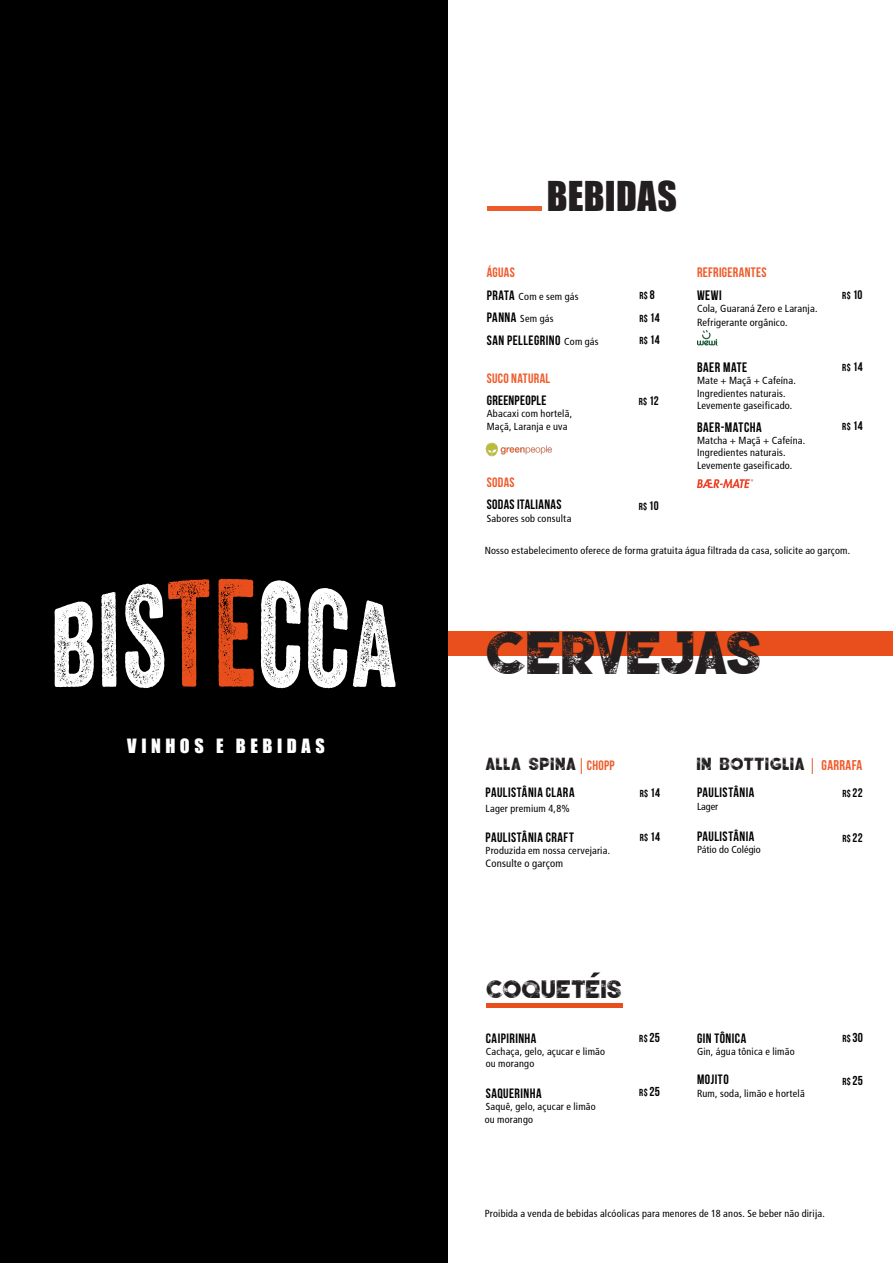
<style>
.page{position:relative;width:893px;height:1263px;background:#fff}
.page>*{position:absolute;margin:0;border:0;box-sizing:border-box;transform-origin:0 0}
.t1{font:42.9px "Silver Forte Grunge Grunge";letter-spacing:-.005em;color:#231f20}
.t2{font:37.8px "Impact";letter-spacing:.01em;color:#231f20}
.t3{font:18.15px "Impact";letter-spacing:.25em;color:#fff}
.t4{font:18px "Silver Forte Grunge Grunge";letter-spacing:.035em;color:#231f20}
.t5{font:700 13.65px "Bebas Neue";letter-spacing:.035em;color:#000}
.t6{font:700 13.65px "Bebas Neue";letter-spacing:.025em;color:#ef5a2a}
.t7{font:12.45px "Silver Forte Grunge Grunge";letter-spacing:.075em;color:#231f20}
.t8{font:condensed 10.65px "Frutiger";letter-spacing:.02em;color:#000}
.t9{font:condensed 10.35px "Frutiger";letter-spacing:.02em;color:#000}
.t10{font:condensed 10.2px "Frutiger";letter-spacing:.02em;color:#000}
.t11{font:700 10.2px "Bebas Neue";color:#000}
.t12{font:condensed 10.2px "Frutiger";color:#000}
.s1{font-family:"Bebas Neue";font-weight:700;font-stretch:normal;font-size:13.65px}
.s2{font-family:"Frutiger";font-weight:400;font-stretch:condensed;font-size:10.2px}
.s3{font-size:12.45px}
.s4{font-family:"Frutiger LT Std";font-weight:300;font-size:15.9px;color:#ef5a2a}
.s5{font-family:"Bebas Neue";font-weight:700;font-size:13.65px;color:#ef5a2a}
.s6{font-family:"Bebas Neue";font-weight:700;font-size:14.1px;color:#ef5a2a}
.s7{font-size:12.9px}
</style>
<div class="page">
<hr style="left:487px;top:1004px;width:136px;height:4px;background:#e84f1c">
<div style="left:446px;top:631px;width:447px;height:25px;background:#e84f1c"></div>
<div style="left:487px;top:206px;width:55px;height:5px;background:#ef5a2a"></div>
<img style="left:697px;top:479px;width:57px;height:10px">
<img style="left:486px;top:442px;width:66px;height:15px">
<div style="left:0;top:0;width:448px;height:1263px;background:#000"></div>
<svg style="left:54px;top:601px;width:40px;height:86px"></svg>
<svg style="left:101px;top:592px;width:16px;height:95px;background:#cacaca"></svg>
<svg style="left:125px;top:579px;width:84px;height:109px"></svg>
<svg style="left:218px;top:579px;width:36px;height:108px"></svg>
<svg style="left:261px;top:580px;width:40px;height:108px"></svg>
<svg style="left:308px;top:588px;width:88px;height:100px"></svg>
<img style="left:697px;top:330px;width:21px;height:16px">
<p class="t3" style="left:127px;top:732px;width:199px">VINHOS E BEBIDAS</p>
<p class="t2" style="left:547px;top:167px;width:132px">BEBIDAS</p>
<p class="t6" style="left:487px;top:265px;width:30px">ÁGUAS</p>
<p class="t10" style="left:487px;top:290px;width:93px"><span class="s1">PRATA</span> Com e sem gás</p>
<p class="t10" style="left:487px;top:313px;width:68px"><span class="s1">PANNA</span> Sem gás</p>
<p class="t5" style="left:487px;top:333px;width:113px">SAN PELLEGRINO <span class="s2">Com gás</span></p>
<p class="t6" style="left:487px;top:371px;width:65px">SUCO NATURAL</p>
<p class="t5" style="left:487px;top:393px;width:61px">GREENPEOPLE</p>
<p class="t10" style="left:487px;top:408px;width:87px">Abacaxi com hortelã,</p>
<p class="t10" style="left:487px;top:420px;width:82px">Maçã, Laranja e uva</p>
<p class="t6" style="left:487px;top:475px;width:29px">SODAS</p>
<p class="t5" style="left:487px;top:497px;width:76px">SODAS ITALIANAS</p>
<p class="t10" style="left:487px;top:512px;width:86px">Sabores sob consulta</p>
<p class="t11" style="left:640px;top:290px;width:17px">R$<span class="s3">8</span></p>
<p class="t11" style="left:640px;top:313px;width:22px">R$ <span class="s3">14</span></p>
<p class="t11" style="left:640px;top:335px;width:22px">R$ <span class="s3">14</span></p>
<p class="t11" style="left:639px;top:396px;width:22px">R$ <span class="s3">12</span></p>
<p class="t11" style="left:639px;top:500px;width:21px">R$<span class="s3">10</span></p>
<p class="t6" style="left:697px;top:265px;width:71px">REFRIGERANTES</p>
<p class="t5" style="left:697px;top:288px;width:26px">WEWI</p>
<p class="t9" style="left:697px;top:303px;width:122px">Cola, Guaraná Zero e Laranja.</p>
<p class="t9" style="left:697px;top:316px;width:92px">Refrigerante orgânico.</p>
<p class="t11" style="left:842px;top:290px;width:22px">R$ <span class="s3">10</span></p>
<p class="t5" style="left:697px;top:360px;width:52px">BAER MATE</p>
<p class="t11" style="left:842px;top:362px;width:22px">R$ <span class="s3">14</span></p>
<p class="t9" style="left:697px;top:375px;width:100px">Mate + Maçã + Cafeína.</p>
<p class="t9" style="left:697px;top:387px;width:90px">Ingredientes naturais.</p>
<p class="t9" style="left:697px;top:399px;width:97px">Levemente gaseificado.</p>
<p class="t5" style="left:697px;top:419px;width:66px">BAER-MATCHA</p>
<p class="t9" style="left:697px;top:434px;width:110px">Matcha + Maçã + Cafeína.</p>
<p class="t9" style="left:697px;top:447px;width:90px">Ingredientes naturais.</p>
<p class="t9" style="left:697px;top:459px;width:97px">Levemente gaseificado.</p>
<p class="t11" style="left:842px;top:421px;width:22px">R$ <span class="s3">14</span></p>
<p class="t10" style="left:485px;top:545px;width:367px">Nosso estabelecimento oferece de forma gratuita água filtrada da casa, solicite ao garçom.</p>
<p class="t1" style="left:487px;top:621px;width:275px">CERVEJAS</p>
<p class="t7" style="left:486px;top:755px;width:130px">ALLA SPINA <span class="s4">|</span> <span class="s5">CHOPP</span></p>
<p class="t5" style="left:486px;top:785px;width:90px">PAULISTÂNIA CLARA</p>
<p class="t10" style="left:486px;top:803px;width:86px">Lager premium 4,8%</p>
<p class="t5" style="left:486px;top:830px;width:90px">PAULISTÂNIA CRAFT</p>
<p class="t10" style="left:486px;top:845px;width:126px">Produzida em nossa cervejaria.</p>
<p class="t8" style="left:486px;top:857px;width:79px">Consulte o garçom</p>
<p class="t7" style="left:697px;top:755px;width:167px">IN BOTTIGLIA <span class="s4">|</span> <span class="s6">GARRAFA</span></p>
<p class="t11" style="left:842px;top:788px;width:22px">R$ <span class="s3">22</span></p>
<p class="t5" style="left:697px;top:785px;width:59px">PAULISTÂNIA</p>
<p class="t10" style="left:697px;top:800px;width:23px">Lager</p>
<p class="t5" style="left:697px;top:829px;width:59px">PAULISTÂNIA</p>
<p class="t12" style="left:697px;top:844px;width:65px">Pátio do Colégio</p>
<p class="t11" style="left:640px;top:788px;width:22px">R$ <span class="s3">14</span></p>
<p class="t11" style="left:640px;top:832px;width:22px">R$ <span class="s3">14</span></p>
<p class="t11" style="left:842px;top:832px;width:22px">R$ <span class="s3">22</span></p>
<p class="t2" style="left:588px;top:961px;width:14px">´</p>
<p class="t4" style="left:487px;top:976px;width:136px">COQUETEIS</p>
<p class="t5" style="left:486px;top:1030px;width:52px">CAIPIRINHA</p>
<p class="t10" style="left:486px;top:1045px;width:121px">Cachaça, gelo, açucar e limão</p>
<p class="t10" style="left:486px;top:1057px;width:50px">ou morango</p>
<p class="t5" style="left:486px;top:1085px;width:57px">SAQUERINHA</p>
<p class="t10" style="left:486px;top:1100px;width:111px">Saquê, gelo, açucar e limão</p>
<p class="t10" style="left:485px;top:1113px;width:50px">ou morango</p>
<p class="t11" style="left:639px;top:1033px;width:22px">R$ <span class="s7">25</span></p>
<p class="t11" style="left:639px;top:1087px;width:22px">R$ <span class="s7">25</span></p>
<p class="t5" style="left:697px;top:1030px;width:51px">GIN TÔNICA</p>
<p class="t10" style="left:697px;top:1045px;width:99px">Gin, água tônica e limão</p>
<p class="t5" style="left:697px;top:1072px;width:33px">MOJITO</p>
<p class="t10" style="left:697px;top:1087px;width:109px">Rum, soda, limão e hortelã</p>
<p class="t11" style="left:842px;top:1032px;width:22px">R$ <span class="s7">30</span></p>
<p class="t11" style="left:842px;top:1076px;width:22px">R$ <span class="s7">25</span></p>
<p class="t10" style="left:485px;top:1207px;width:342px">Proibida a venda de bebidas alcóolicas para menores de 18 anos. Se beber não dirija.</p>
</div>
